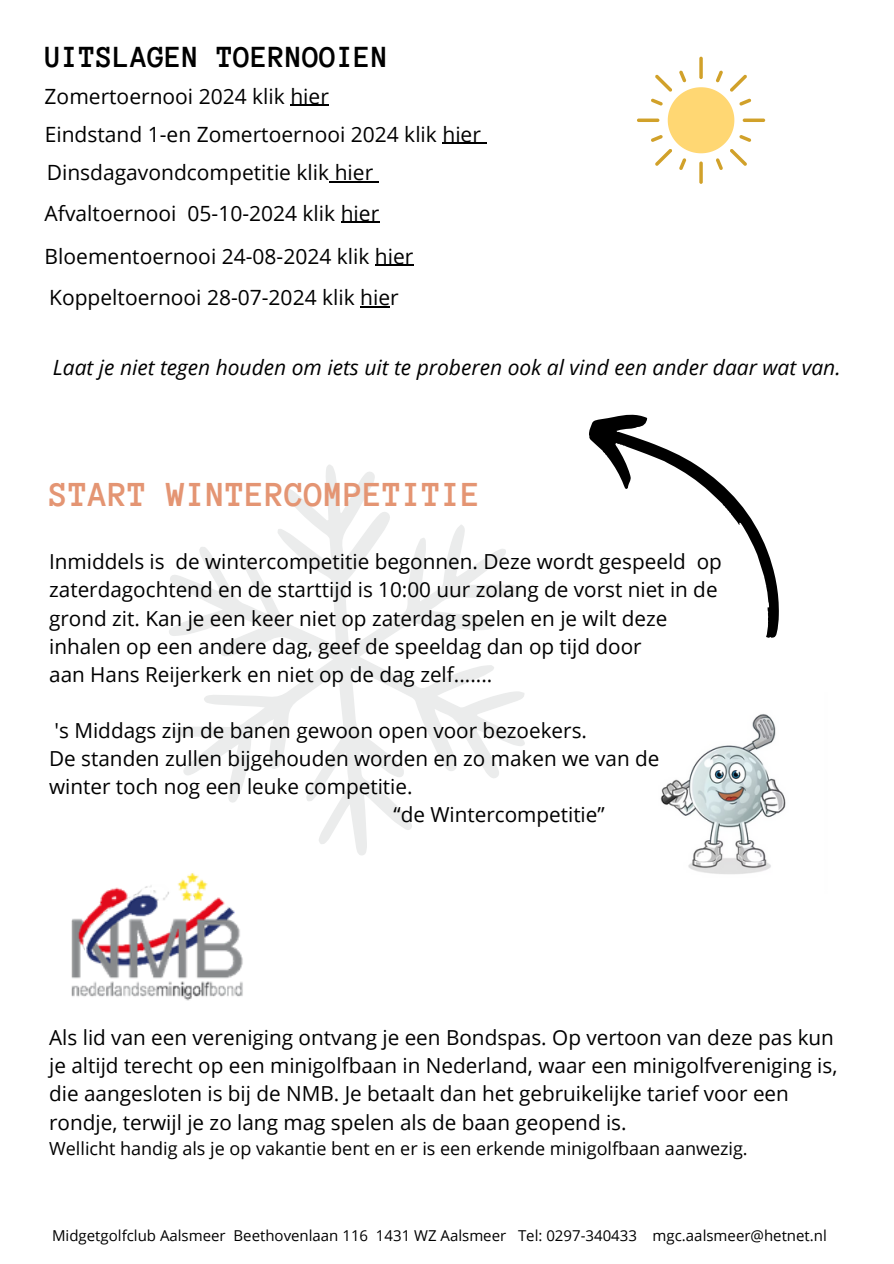
<style>
.page{position:relative;width:894px;height:1264px;background:#fff}
.page>*{position:absolute;margin:0;border:0;box-sizing:border-box;transform-origin:0 0}
.t1{font:700 36px "Anonymous Pro";color:#e49573}
.t2{font:700 31.5px "Anonymous Pro";color:#000}
.t3{font:21px "Open Sans";color:#000}
.t4{font:italic 21px "Open Sans";color:#000}
.t5{font:20.7px/28.2px "Open Sans";color:#000}
.t6{font:18px "Open Sans";color:#000}
.t7{font:15px "Open Sans";color:#000}
</style>
<div class="page">
<svg style="left:589px;top:414px;width:190px;height:224px"></svg>
<img style="left:660px;top:714px;width:126px;height:160px">
<svg style="left:169px;top:465px;width:356px;height:390px"></svg>
<svg style="left:637px;top:57px;width:128px;height:127px"></svg>
<hr style="left:340px;top:222px;width:39px;height:1px;background:#000">
<hr style="left:375px;top:265px;width:38px;height:1px;background:#000">
<hr style="left:360px;top:306px;width:30px;height:1px;background:#000">
<hr style="left:290px;top:105px;width:39px;height:1px;background:#000">
<img style="left:71px;top:873px;width:172px;height:128px">
<hr style="left:442px;top:143px;width:39px;height:1px;background:#000">
<hr style="left:329px;top:181px;width:44px;height:1px;background:#000">
<p class="t2" style="left:45px;top:41px;width:345px">UITSLAGEN TOERNOOIEN</p>
<h3 class="t3" style="left:45px;top:81px;width:286px">Zomertoernooi 2024 klik hier</h3>
<h1 class="t3" style="left:45px;top:119px;width:437px">Eindstand 1-en Zomertoernooi 2024 klik hier</h1>
<p class="t3" style="left:47px;top:157px;width:328px">Dinsdagavondcompetitie klik hier</p>
<h3 class="t3" style="left:45px;top:198px;width:336px">Afvaltoernooi 05-10-2024 klik hier</h3>
<h3 class="t3" style="left:45px;top:241px;width:370px">Bloementoernooi 24-08-2024 klik hier</h3>
<h3 class="t3" style="left:49px;top:282px;width:351px">Koppeltoernooi 28-07-2024 klik hier</h3>
<h3 class="t4" style="left:53px;top:352px;width:789px">Laat je niet tegen houden om iets uit te proberen ook al vind een ander daar wat van.</h3>
<h3 class="t1" style="left:49px;top:476px;width:433px">START WINTERCOMPETITIE</h3>
<p class="t5" style="left:49px;top:547px;width:674px">Inmiddels is de wintercompetitie begonnen. Deze wordt gespeeld op zaterdagochtend en de starttijd is 10:00 uur zolang de vorst niet in de grond zit. Kan je een keer niet op zaterdag spelen en je wilt deze inhalen op een andere dag, geef de speeldag dan op tijd door<br>aan Hans Reijerkerk en niet op de dag zelf.......</p>
<h3 class="t5" style="left:55px;top:716px;width:534px">'s Middags zijn de banen gewoon open voor bezoekers.</h3>
<h3 class="t5" style="left:49px;top:744px;width:611px">De standen zullen bijgehouden worden en zo maken we van de</h3>
<h3 class="t5" style="left:49px;top:772px;width:365px">winter toch nog een leuke competitie.</h3>
<h3 class="t5" style="left:393px;top:800px;width:213px">“de Wintercompetitie”</h3>
<p class="t5" style="left:49px;top:1022px;width:789px">Als lid van een vereniging ontvang je een Bondspas. Op vertoon van deze pas kun je altijd terecht op een minigolfbaan in Nederland, waar een minigolfvereniging is, die aangesloten is bij de NMB. Je betaalt dan het gebruikelijke tarief voor een rondje, terwijl je zo lang mag spelen als de baan geopend is.</p>
<p class="t6" style="left:49px;top:1136px;width:700px">Wellicht handig als je op vakantie bent en er is een erkende minigolfbaan aanwezig.</p>
<h3 class="t7" style="left:52px;top:1224px;width:776px">Midgetgolfclub Aalsmeer Beethovenlaan 116 1431 WZ Aalsmeer Tel: 0297-340433 mgc.aalsmeer@hetnet.nl</h3>
</div>
